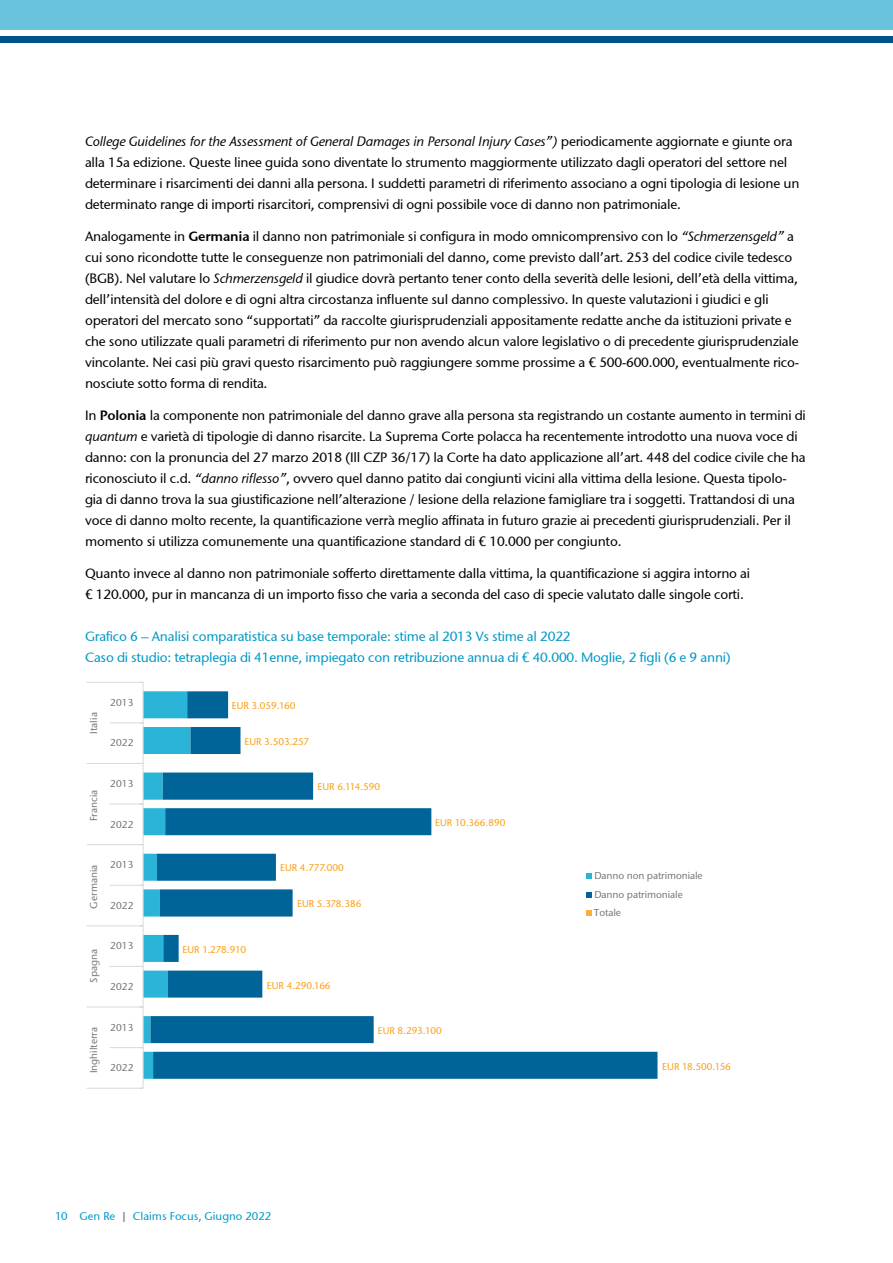
<style>
.page{position:relative;width:893px;height:1263px;background:#fff}
.page>*{position:absolute;margin:0;border:0;box-sizing:border-box;transform-origin:0 0}
.t1{font:13.5px/21px "Stone Sans GC Re";letter-spacing:-.015em;color:#000}
.t2{font:13.5px/20.9px "Stone Sans GC Re";letter-spacing:-.015em;color:#0099c7}
.t3{font:11.25px "Stone Sans GC Re";color:#0099c7}
.t4{font:10.05px/18.5px "Stone Sans GC Re";color:#76787b}
.t5{font:9.9px "Stone Sans GC Re";color:#faa21b}
.s1{font-style:italic}
.s2{font-weight:600}
.s3{color:#5d6970}
</style>
<div class="page">
<div style="left:0;top:36px;width:893px;height:7px;background:#00548b"></div>
<div style="left:0;top:0;width:893px;height:30px;background:#69c2de"></div>
<svg style="left:190px;top:691px;width:467px;height:388px"></svg>
<hr style="left:143px;top:682px;width:1px;height:406px;background:#d9d9d8">
<hr style="left:110px;top:682px;width:33px;height:1px;background:#d9d9d8">
<hr style="left:110px;top:722px;width:33px;height:1px;background:#d9d9d8">
<hr style="left:110px;top:763px;width:33px;height:1px;background:#d9d9d8">
<hr style="left:110px;top:804px;width:33px;height:1px;background:#d9d9d8">
<hr style="left:110px;top:844px;width:33px;height:1px;background:#d9d9d8">
<hr style="left:110px;top:885px;width:33px;height:1px;background:#d9d9d8">
<hr style="left:110px;top:925px;width:33px;height:1px;background:#d9d9d8">
<hr style="left:110px;top:966px;width:33px;height:1px;background:#d9d9d8">
<hr style="left:110px;top:1007px;width:33px;height:1px;background:#d9d9d8">
<svg style="left:140px;top:691px;width:50px;height:388px"></svg>
<hr style="left:110px;top:1047px;width:33px;height:1px;background:#d9d9d8">
<hr style="left:110px;top:1088px;width:33px;height:1px;background:#d9d9d8">
<svg style="left:87px;top:682px;width:23px;height:1px"></svg>
<svg style="left:87px;top:763px;width:23px;height:1px"></svg>
<svg style="left:87px;top:844px;width:23px;height:1px"></svg>
<svg style="left:87px;top:925px;width:23px;height:1px"></svg>
<svg style="left:87px;top:1007px;width:23px;height:1px"></svg>
<svg style="left:87px;top:1088px;width:23px;height:1px"></svg>
<svg style="left:586px;top:873px;width:6px;height:6px"></svg>
<svg style="left:586px;top:892px;width:6px;height:5px"></svg>
<p class="t1" style="left:85px;top:131px;width:716px"><span class="s1">College Guidelines for the Assessment of General Damages in Personal Injury Cases”)</span> periodicamente aggiornate e giunte ora alla 15a edizione. Queste linee guida sono diventate lo strumento maggiormente utilizzato dagli operatori del settore nel determinare i risarcimenti dei danni alla persona. I suddetti parametri di riferimento associano a ogni tipologia di lesione un determinato range di importi risarcitori, comprensivi di ogni possibile voce di danno non patrimoniale.</p>
<p class="t1" style="left:85px;top:226px;width:716px">Analogamente in <span class="s2">Germania</span> il danno non patrimoniale si configura in modo omnicomprensivo con lo <span class="s1">“Schmerzensgeld”</span> a cui sono ricondotte tutte le conseguenze non patrimoniali del danno, come previsto dall’art. 253 del codice civile tedesco (BGB). Nel valutare lo <span class="s1">Schmerzensgeld</span> il giudice dovrà pertanto tener conto della severità delle lesioni, dell’età della vittima, dell’intensità del dolore e di ogni altra circostanza influente sul danno complessivo. In queste valutazioni i giudici e gli operatori del mercato sono “supportati” da raccolte giurisprudenziali appositamente redatte anche da istituzioni private e che sono utilizzate quali parametri di riferimento pur non avendo alcun valore legislativo o di precedente giurisprudenziale vincolante. Nei casi più gravi questo risarcimento può raggiungere somme prossime a € 500-600.000, eventualmente rico&shy;nosciute sotto forma di rendita.</p>
<p class="t1" style="left:85px;top:404px;width:722px">In <span class="s2">Polonia</span> la componente non patrimoniale del danno grave alla persona sta registrando un costante aumento in termini di <span class="s1">quantum</span> e varietà di tipologie di danno risarcite. La Suprema Corte polacca ha recentemente introdotto una nuova voce di danno: con la pronuncia del 27 marzo 2018 (Ill CZP 36/17) la Corte ha dato applicazione all’art. 448 del codice civile che ha riconosciuto il c.d. <span class="s1">“danno riflesso”</span>, ovvero quel danno patito dai congiunti vicini alla vittima della lesione. Questa tipolo&shy;gia di danno trova la sua giustificazione nell’alterazione / lesione della relazione famigliare tra i soggetti. Trattandosi di una voce di danno molto recente, la quantificazione verrà meglio affinata in futuro grazie ai precedenti giurisprudenziali. Per il momento si utilizza comunemente una quantificazione standard di € 10.000 per congiunto.</p>
<p class="t1" style="left:85px;top:562px;width:666px">Quanto invece al danno non patrimoniale sofferto direttamente dalla vittima, la quantificazione si aggira intorno ai € 120.000, pur in mancanza di un importo fisso che varia a seconda del caso di specie valutato dalle singole corti.</p>
<p class="t2" style="left:85px;top:626px;width:647px">Grafico 6 – Analisi comparatistica su base temporale: stime al 2013 Vs stime al 2022<br>Caso di studio: tetraplegia di 41enne, impiegato con retribuzione annua di € 40.000. Moglie, 2 figli (6 e 9 anni)</p>
<p class="t5" style="left:232px;top:699px;width:65px">EUR 3.059.160</p>
<p class="t5" style="left:244px;top:735px;width:66px">EUR 3.503.257</p>
<p class="t5" style="left:318px;top:781px;width:64px">EUR 6.114.590</p>
<p class="t5" style="left:435px;top:816px;width:72px">EUR 10.366.890</p>
<p class="t5" style="left:280px;top:862px;width:65px">EUR 4.777.000</p>
<p class="t5" style="left:297px;top:898px;width:66px">EUR 5.378.386</p>
<p class="t5" style="left:183px;top:943px;width:65px">EUR 1.278.910</p>
<p class="t5" style="left:267px;top:979px;width:65px">EUR 4.290.166</p>
<p class="t5" style="left:378px;top:1024px;width:65px">EUR 8.293.100</p>
<p class="t5" style="left:662px;top:1060px;width:70px">EUR 18.500.156</p>
<p class="t4" style="left:110px;top:693px;width:25px">2013</p>
<p class="t4" style="left:110px;top:733px;width:25px">2022</p>
<p class="t4" style="left:110px;top:774px;width:25px">2013</p>
<p class="t4" style="left:110px;top:815px;width:25px">2022</p>
<p class="t4" style="left:110px;top:855px;width:25px">2013</p>
<p class="t4" style="left:110px;top:896px;width:25px">2022</p>
<p class="t4" style="left:110px;top:936px;width:25px">2013</p>
<p class="t4" style="left:110px;top:977px;width:25px">2022</p>
<p class="t4" style="left:110px;top:1018px;width:25px">2013</p>
<p class="t4" style="left:110px;top:1058px;width:25px">2022</p>
<p class="t4" style="left:85px;top:734px;width:23px;rotate:-90deg">Italia</p>
<p class="t4" style="left:85px;top:821px;width:33px;rotate:-90deg">Francia</p>
<p class="t4" style="left:85px;top:908px;width:45px;rotate:-90deg">Germania</p>
<p class="t4" style="left:594px;top:866px;width:110px">Danno non patrimoniale<br>Danno patrimoniale</p>
<p class="t4" style="left:594px;top:903px;width:29px">Totale</p>
<p class="t4" style="left:85px;top:983px;width:35px;rotate:-90deg">Spagna</p>
<p class="t4" style="left:85px;top:1073px;width:48px;rotate:-90deg">Inghilterra</p>
<p class="t3" style="left:55px;top:1209px;width:217px">10 Gen Re <span class="s3">|</span> Claims Focus, Giugno 2022</p>
</div>
